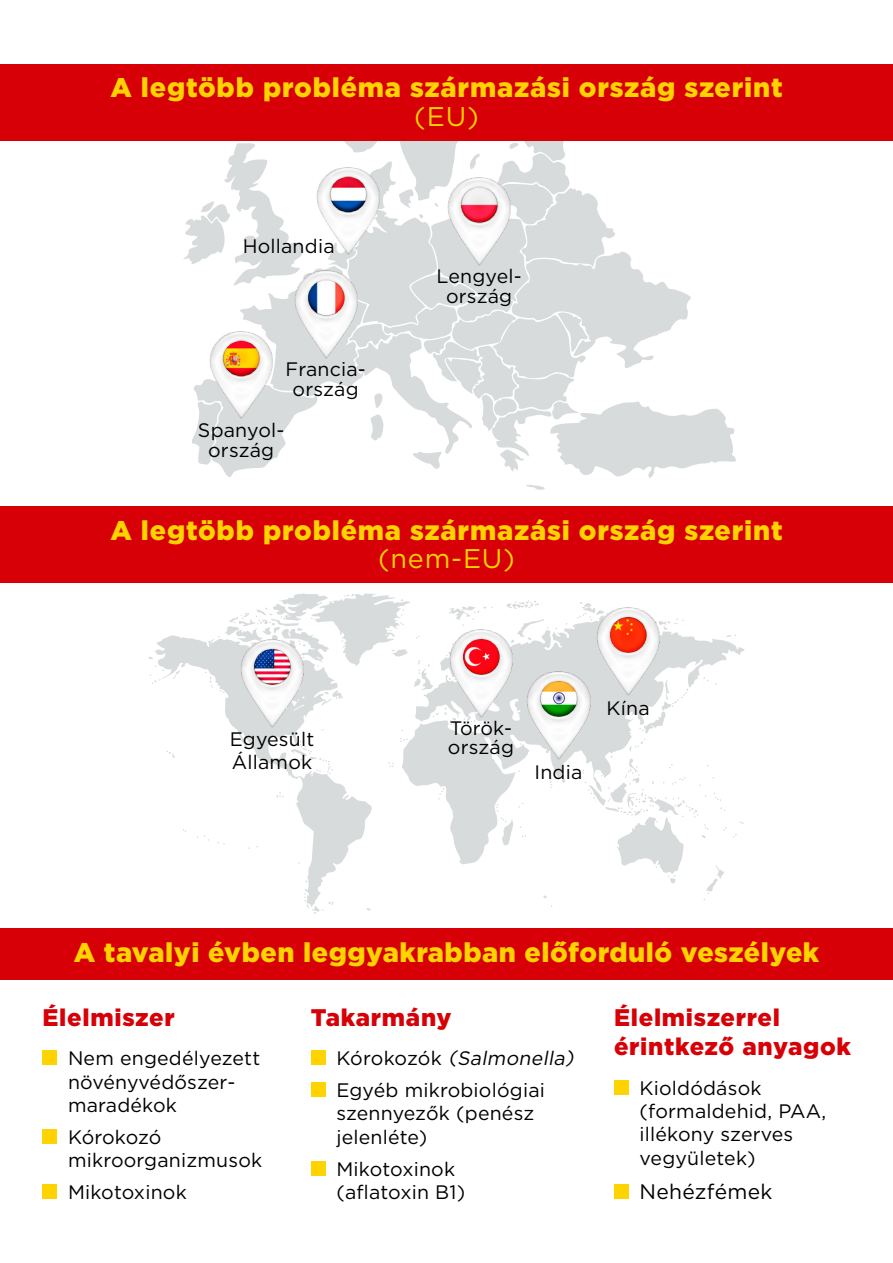
<style>
.page{position:relative;width:893px;height:1263px;background:#fff}
.page>*{position:absolute;margin:0;border:0;box-sizing:border-box;transform-origin:0 0}
.t1{font:900 27px/28.5px "Gotham";letter-spacing:.03em;color:#ffd300;text-align:center}
.t2{font:27px "Gotham";color:#ffd300}
.t3{font:900 24px/28.8px "Gotham";letter-spacing:.03em;color:#d70006}
.t4{font:21px "Gotham";letter-spacing:.015em;color:#000}
.t5{font:19.5px/23.4px "Gotham";letter-spacing:.01em;color:#000}
.t6{font:italic 19.5px "Gotham";color:#000}
.s1{font-weight:400}
.s2{font-style:normal}
</style>
<div class="page">
<svg style="left:148px;top:593px;width:597px;height:321px"></svg>
<div style="left:0;top:506px;width:893px;height:77px;background:#d70006"></div>
<div style="left:0;top:928px;width:893px;height:51px;background:#d70006"></div>
<div style="left:614px;top:1184px;width:15px;height:14px;background:#ffd300"></div>
<div style="left:614px;top:1080px;width:15px;height:14px;background:#ffd300"></div>
<div style="left:311px;top:1161px;width:15px;height:15px;background:#ffd300"></div>
<div style="left:311px;top:1082px;width:15px;height:15px;background:#ffd300"></div>
<div style="left:311px;top:1050px;width:15px;height:15px;background:#ffd300"></div>
<div style="left:43px;top:1184px;width:14px;height:15px;background:#ffd300"></div>
<div style="left:43px;top:1129px;width:14px;height:15px;background:#ffd300"></div>
<div style="left:43px;top:1050px;width:14px;height:15px;background:#ffd300"></div>
<img style="left:238px;top:634px;width:67px;height:3px">
<img style="left:237px;top:637px;width:70px;height:98px">
<svg style="left:183px;top:140px;width:553px;height:350px"></svg>
<img style="left:445px;top:172px;width:67px;height:3px">
<img style="left:445px;top:175px;width:69px;height:98px">
<img style="left:208px;top:326px;width:66px;height:2px">
<img style="left:207px;top:328px;width:69px;height:98px">
<img style="left:315px;top:162px;width:66px;height:2px">
<img style="left:314px;top:164px;width:69px;height:98px">
<img style="left:292px;top:265px;width:66px;height:3px">
<img style="left:291px;top:268px;width:69px;height:98px">
<div style="left:0;top:64px;width:893px;height:76px;background:#d70006"></div>
<img style="left:525px;top:666px;width:66px;height:2px">
<img style="left:524px;top:668px;width:69px;height:99px">
<img style="left:594px;top:603px;width:66px;height:2px">
<img style="left:593px;top:605px;width:69px;height:98px">
<img style="left:447px;top:624px;width:67px;height:3px">
<img style="left:446px;top:627px;width:69px;height:98px">
<p class="t1" style="left:110px;top:73px;width:674px">A legtöbb probléma származási ország szerint <span class="s1">(EU)</span></p>
<p class="t5" style="left:243px;top:234px;width:93px">Hollandia</p>
<p class="t5" style="left:285px;top:358px;width:82px;line-height:20.2px;text-align:center">Francia&shy;ország</p>
<p class="t5" style="left:198px;top:419px;width:88px;line-height:20.2px;text-align:center">Spanyol&shy;ország</p>
<p class="t5" style="left:436px;top:265px;width:87px;line-height:20.2px;text-align:center">Lengyel&shy;ország</p>
<h2 class="t1" style="left:110px;top:515px;width:674px">A legtöbb probléma származási ország szerint</h2>
<p class="t2" style="left:378px;top:541px;width:138px">(nem-EU)</p>
<p class="t5" style="left:450px;top:716px;width:64px">Török-</p>
<p class="t5" style="left:230px;top:727px;width:86px">Egyesült</p>
<p class="t5" style="left:448px;top:735px;width:68px">ország</p>
<p class="t5" style="left:232px;top:750px;width:82px">Államok</p>
<p class="t5" style="left:535px;top:759px;width:49px">India</p>
<p class="t5" style="left:607px;top:695px;width:45px">Kína</p>
<h2 class="t1" style="left:74px;top:938px;width:747px">A tavalyi évben leggyakrabban előforduló veszélyek</h2>
<h2 class="t3" style="left:43px;top:1002px;width:134px">Élelmiszer</h2>
<p class="t5" style="left:68px;top:1046px;width:194px">Nem engedélyezett növényvédőszer&shy;maradékok</p>
<p class="t5" style="left:68px;top:1125px;width:196px">Kórokozó mikroorganizmusok</p>
<p class="t5" style="left:68px;top:1180px;width:120px">Mikotoxinok</p>
<h2 class="t3" style="left:614px;top:1002px;width:238px">Élelmiszerrel érintkező anyagok</h2>
<p class="t5" style="left:640px;top:1075px;width:188px">Kioldódások (formaldehid, PAA, illékony szerves vegyületek)</p>
<p class="t4" style="left:640px;top:1178px;width:134px">Nehézfémek</p>
<h2 class="t3" style="left:311px;top:1002px;width:142px">Takarmány</h2>
<p class="t6" style="left:336px;top:1046px;width:243px"><span class="s2">Kó ro ko z ó k</span> (Salmonella)</p>
<p class="t5" style="left:336px;top:1078px;width:210px">Egyéb mikrobiológiai szennyezők (penész jelenléte)</p>
<p class="t5" style="left:336px;top:1157px;width:130px">Mikotoxinok (afatoxin B1)</p>
</div>
